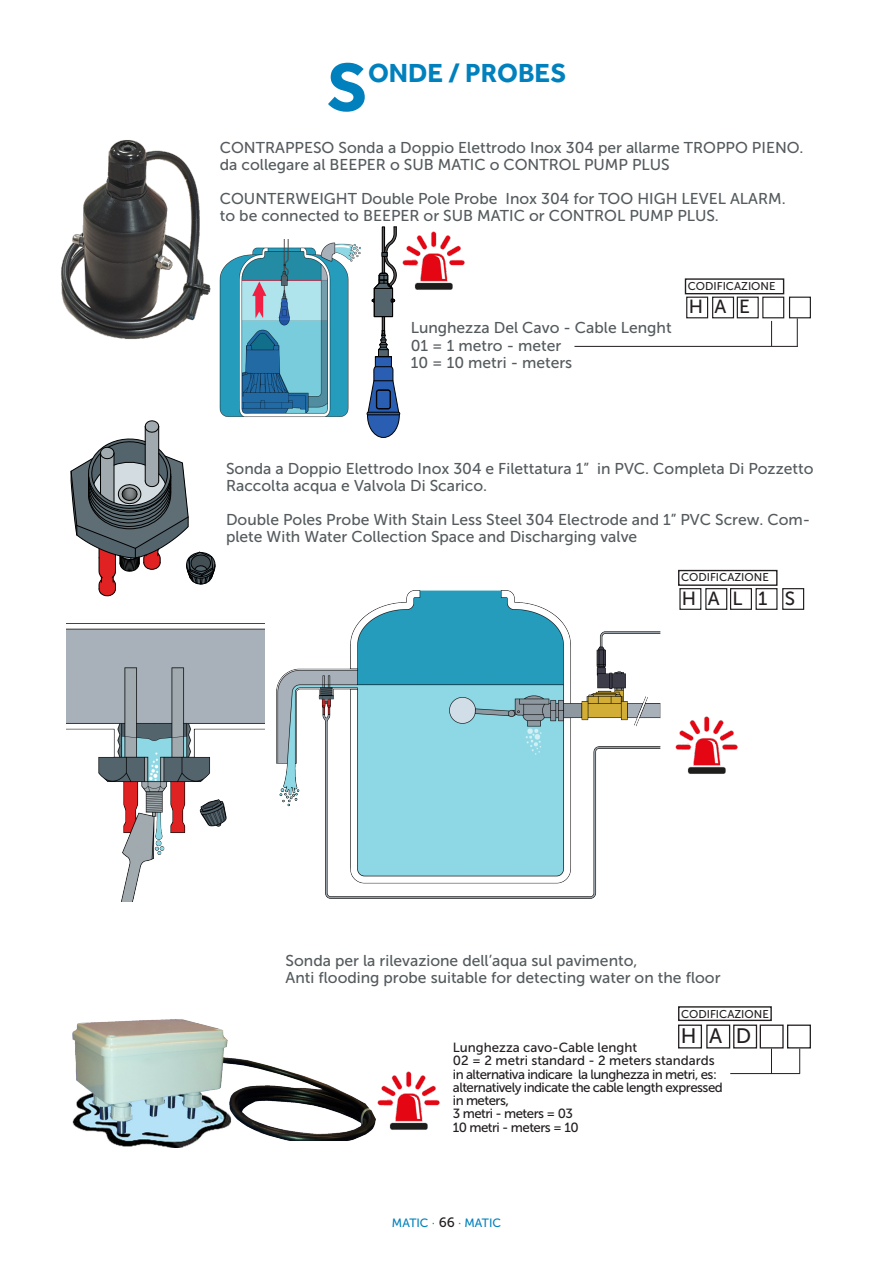
<style>
.page{position:relative;width:893px;height:1263px;background:#fff}
.page>*{position:absolute;margin:0;border:0;box-sizing:border-box;transform-origin:0 0}
.t1{font:700 69.75px "Effra";color:#0081bd}
.t2{font:700 27px "Effra";color:#0081bd}
.Normale{font:20.85px "Museo Sans 500";color:#231f20}
.Normale-2{font:18.9px "Museo Sans 500";color:#231f20}
.t3{font:15.6px/17.1px "Museo Sans 500";color:#545a5d}
.t4{font:13.35px/13.4px "Museo Sans 500";letter-spacing:-.04em;color:#231f20}
.t5{font:13.35px "Museo Sans 500";color:#231f20}
.t6{font:12px "Museo Sans 500";color:#0081bd}
.t7{font:11.25px "Museo Sans 500";color:#231f20}
.s1{font-size:14.55px}
.s2{font-size:13.5px;color:#231f20}
</style>
<div class="page">
<div style="left:706px;top:1024px;width:24px;height:24px;border:1px solid #231f20"></div>
<div style="left:760px;top:1024px;width:24px;height:24px;border:1px solid #231f20"></div>
<svg style="left:771px;top:1048px;width:1px;height:25px"></svg>
<div style="left:787px;top:1024px;width:24px;height:24px;border:1px solid #231f20"></div>
<svg style="left:799px;top:1048px;width:1px;height:25px"></svg>
<hr style="left:730px;top:1073px;width:70px;height:1px;background:#231f20">
<div style="left:678px;top:1024px;width:24px;height:24px;border:1px solid #231f20"></div>
<div style="left:733px;top:1024px;width:24px;height:24px;border:1px solid #231f20"></div>
<div style="left:678px;top:1006px;width:94px;height:15px;border:1px solid #231f20"></div>
<div style="left:705px;top:588px;width:22px;height:22px;border:1px solid #231f20"></div>
<div style="left:679px;top:588px;width:22px;height:22px;border:1px solid #231f20"></div>
<div style="left:730px;top:588px;width:22px;height:22px;border:1px solid #231f20"></div>
<div style="left:678px;top:570px;width:99px;height:16px;border:1px solid #231f20"></div>
<div style="left:755px;top:588px;width:22px;height:22px;border:1px solid #231f20"></div>
<div style="left:782px;top:588px;width:22px;height:22px;border:1px solid #231f20"></div>
<svg style="left:71px;top:420px;width:145px;height:177px"></svg>
<img style="left:66px;top:628px;width:198px;height:273px">
<img style="left:276px;top:590px;width:404px;height:309px">
<img style="left:72px;top:1019px;width:304px;height:129px">
<img style="left:673px;top:711px;width:65px;height:68px">
<img style="left:377px;top:1071px;width:63px;height:59px">
<img style="left:61px;top:140px;width:146px;height:199px">
<svg style="left:367px;top:227px;width:33px;height:211px"></svg>
<img style="left:402px;top:231px;width:63px;height:59px">
<img style="left:207px;top:239px;width:153px;height:178px">
<div style="left:712px;top:297px;width:22px;height:21px;border:1px solid #231f20"></div>
<div style="left:686px;top:297px;width:22px;height:21px;border:1px solid #231f20"></div>
<div style="left:737px;top:297px;width:22px;height:21px;border:1px solid #231f20"></div>
<div style="left:685px;top:278px;width:99px;height:16px;border:1px solid #231f20"></div>
<div style="left:762px;top:297px;width:22px;height:21px;border:1px solid #231f20"></div>
<div style="left:789px;top:297px;width:22px;height:21px;border:1px solid #231f20"></div>
<svg style="left:771px;top:321px;width:1px;height:25px"></svg>
<svg style="left:797px;top:318px;width:1px;height:28px"></svg>
<hr style="left:574px;top:346px;width:224px;height:1px;background:#231f20">
<p class="t1" style="left:327px;top:45px;width:43px">S</p>
<p class="t2" style="left:368px;top:57px;width:200px">ONDE / PROBES</p>
<p class="t3" style="left:220px;top:139px;width:585px">CONTRAPPESO Sonda a Doppio Elettrodo Inox 304 per allarme TROPPO PIENO.</p>
<p class="t3" style="left:220px;top:156px;width:451px">da collegare al BEEPER o SUB MATIC o CONTROL PUMP PLUS</p>
<p class="t3" style="left:220px;top:190px;width:567px">COUNTERWEIGHT Double Pole Probe Inox 304 for TOO HIGH LEVEL ALARM.</p>
<p class="t3" style="left:220px;top:208px;width:501px">to be connected to BEEPER or SUB MATIC or CONTROL PUMP PLUS.</p>
<p class="t7" style="left:688px;top:280px;width:89px">CODIFICAZIONE</p>
<p class="t3" style="left:411px;top:320px;width:262px">Lunghezza Del Cavo - Cable Lenght</p>
<p class="t3" style="left:411px;top:337px;width:152px">01 = 1 metro - meter</p>
<p class="t3" style="left:411px;top:354px;width:163px">10 = 10 metri - meters</p>
<p class="Normale-2" style="left:689px;top:296px;width:16px">H</p>
<p class="Normale-2" style="left:715px;top:296px;width:13px">A</p>
<p class="Normale-2" style="left:739px;top:296px;width:12px">E</p>
<p class="t3" style="left:226px;top:460px;width:589px">Sonda a Doppio Elettrodo Inox 304 e Filettatura 1” in PVC. Completa Di Pozzetto<br>Raccolta acqua e Valvola Di Scarico.</p>
<p class="t3" style="left:226px;top:511px;width:586px">Double Poles Probe With Stain Less Steel 304 Electrode and 1” PVC Screw. Com&shy;plete With Water Collection Space and Discharging valve</p>
<p class="t7" style="left:681px;top:571px;width:89px">CODIFICAZIONE</p>
<p class="Normale-2" style="left:758px;top:588px;width:11px">1</p>
<p class="Normale-2" style="left:785px;top:588px;width:12px">S</p>
<p class="Normale-2" style="left:682px;top:588px;width:16px">H</p>
<p class="Normale-2" style="left:708px;top:588px;width:13px">A</p>
<p class="Normale-2" style="left:732px;top:588px;width:12px">L</p>
<p class="t3" style="left:286px;top:952px;width:353px">Sonda per la rilevazione dell’aqua sul pavimento,</p>
<p class="t3" style="left:286px;top:969px;width:436px">Anti flooding probe suitable for detecting water on the floor</p>
<p class="t7" style="left:681px;top:1008px;width:89px">CODIFICAZIONE</p>
<p class="Normale" style="left:681px;top:1024px;width:17px">H</p>
<p class="Normale" style="left:736px;top:1024px;width:17px">D</p>
<p class="Normale" style="left:709px;top:1024px;width:15px">A</p>
<p class="t5" style="left:453px;top:1040px;width:186px">Lunghezza cavo-Cable lenght</p>
<p class="t5" style="left:453px;top:1053px;width:263px">02 = 2 metri standard - 2 meters standards</p>
<p class="t4" style="left:453px;top:1067px;width:265px">in alternativa indicare la lunghezza in metri, es:</p>
<p class="t4" style="left:453px;top:1080px;width:271px">alternatively indicate the cable length expressed in meters<span class="s1">,</span></p>
<p class="t4" style="left:453px;top:1107px;width:122px">3 metri - meters = 03</p>
<p class="t4" style="left:453px;top:1120px;width:127px">10 metri - meters = 10</p>
<p class="t6" style="left:392px;top:1216px;width:111px">MATIC · <span class="s2">66</span> · MATIC</p>
</div>
